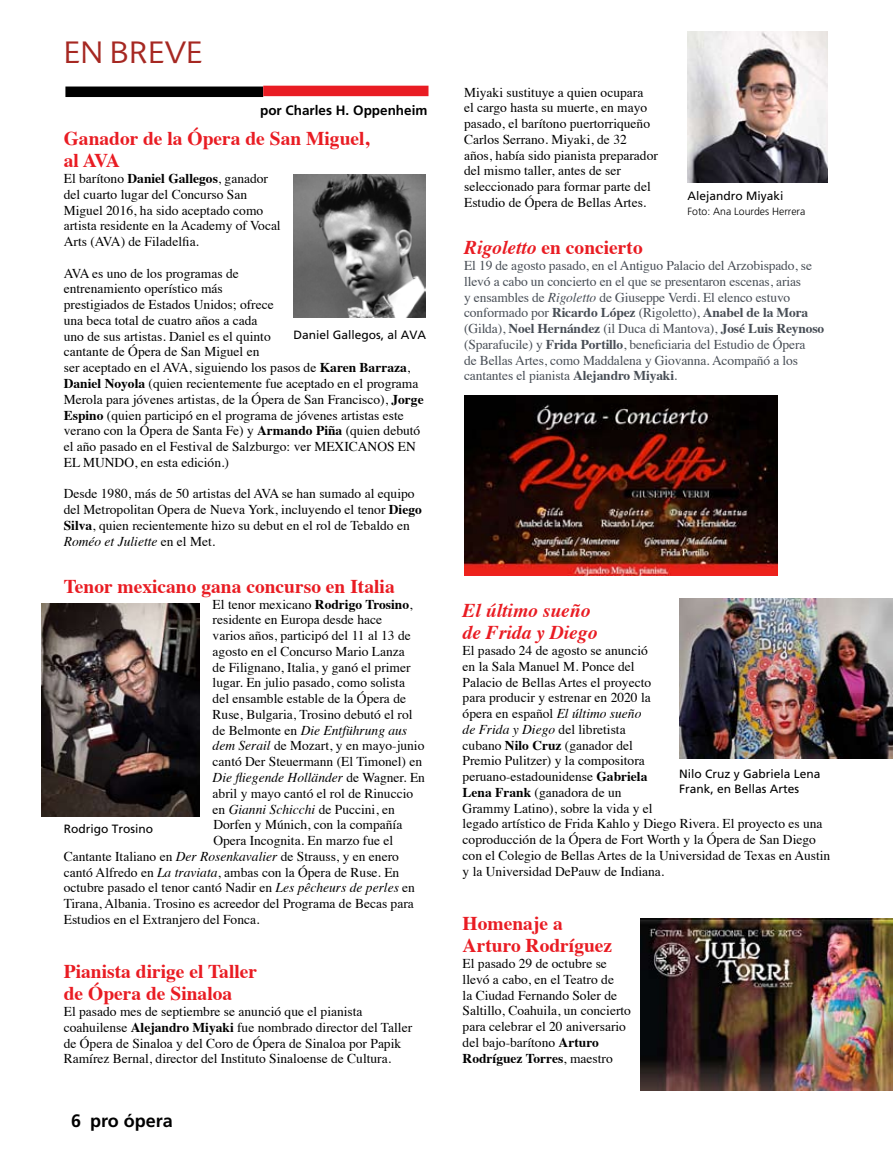
<style>
.page{position:relative;width:893px;height:1170px;background:#fff}
.page>*{position:absolute;margin:0;border:0;box-sizing:border-box;transform-origin:0 0}
.t1{font:300 30px "Advert";color:#a62822}
.t2{font:700 19.5px/22.5px "Times";color:#e91c23}
.t3{font:italic 700 19.5px/22.5px "Times";color:#e91c23}
.t4{font:700 18px "Frutiger";color:#000}
.t5{font:13.5px/15.8px "Times";color:#000}
.t6{font:13.5px/15.8px "Times";letter-spacing:-.01em;color:#484e56}
.t7{font:italic 13.5px "Times";color:#000}
.t8{font:700 13.5px "Frutiger";color:#000}
.t9{font:12px/15.8px "Frutiger";color:#000}
.t10{font:300 10.5px "Frutiger";color:#000}
.s1{font-weight:700}
.s2{font-style:italic}
.s3{font-style:normal}
</style>
<div class="page">
<img style="left:41px;top:603px;width:159px;height:213px">
<img style="left:294px;top:174px;width:131px;height:143px">
<div style="left:65px;top:86px;width:198px;height:11px;background:#000"></div>
<div style="left:263px;top:86px;width:165px;height:10px;background:#e91c23"></div>
<img style="left:687px;top:32px;width:141px;height:151px">
<img style="left:464px;top:395px;width:313px;height:180px">
<img style="left:679px;top:598px;width:213px;height:160px">
<img style="left:641px;top:918px;width:252px;height:171px">
<h1 class="t1" style="left:64px;top:35px;width:140px">EN BREVE</h1>
<p class="t8" style="left:260px;top:102px;width:169px">por Charles H. Oppenheim</p>
<h2 class="t2" style="left:64px;top:125px;width:307px">Ganador de la Ópera de San Miguel, al AVA</h2>
<p class="t5" style="left:64px;top:169px;width:218px">El barítono <span class="s1">Daniel Gallegos</span>, ganador del cuarto lugar del Concurso San Miguel 2016, ha sido aceptado como artista residente en la Academy of Vocal Arts (AVA) de Filadelfia.</p>
<p class="t5" style="left:64px;top:264px;width:361px">AVA es uno de los programas de<br>entrenamiento operístico más<br>prestigiados de Estados Unidos; ofrece<br>una beca total de cuatro años a cada<br>uno de sus artistas. Daniel es el quinto<br>cantante de Ópera de San Miguel en<br>ser aceptado en el AVA, siguiendo los pasos de <span class="s1">Karen Barraza</span>, <span class="s1">Daniel Noyola</span> (quien recientemente fue aceptado en el programa Merola para jóvenes artistas, de la Ópera de San Francisco), <span class="s1">Jorge Espino</span> (quien participó en el programa de jóvenes artistas este verano con la Ópera de Santa Fe) y <span class="s1">Armando Piña</span> (quien debutó el año pasado en el Festival de Salzburgo: ver MEXICANOS EN EL MUNDO, en esta edición.)</p>
<p class="t5" style="left:64px;top:484px;width:360px">Desde 1980, más de 50 artistas del AVA se han sumado al equipo del Metropolitan Opera de Nueva York, incluyendo el tenor <span class="s1">Diego Silva</span>, quien recientemente hizo su debut en el rol de Tebaldo en <span class="s2">Roméo et Juliette</span> en el Met.</p>
<h2 class="t2" style="left:64px;top:573px;width:332px">Tenor mexicano gana concurso en Italia</h2>
<p class="t5" style="left:213px;top:595px;width:201px">El tenor mexicano <span class="s1">Rodrigo Trosino</span>,</p>
<p class="t5" style="left:213px;top:610px;width:171px">residente en Europa desde hace</p>
<p class="t5" style="left:213px;top:626px;width:200px">varios años, participó del 11 al 13 de</p>
<p class="t5" style="left:213px;top:642px;width:194px">agosto en el Concurso Mario Lanza</p>
<p class="t5" style="left:213px;top:658px;width:199px">de Filignano, Italia, y ganó el primer</p>
<p class="t5" style="left:213px;top:673px;width:194px">lugar. En julio pasado, como solista</p>
<p class="t5" style="left:213px;top:689px;width:195px">del ensamble estable de la Ópera de</p>
<p class="t5" style="left:213px;top:705px;width:201px">Ruse, Bulgaria, Trosino debutó el rol</p>
<p class="t7" style="left:213px;top:718px;width:196px"><span class="s3">de Belmonte en</span> Die Entführung aus</p>
<p class="t5" style="left:213px;top:736px;width:213px"><span class="s2">dem Serail</span> de Mozart, y en mayo-junio</p>
<p class="t5" style="left:213px;top:752px;width:211px">cantó Der Steuermann (El Timonel) en</p>
<p class="t7" style="left:213px;top:765px;width:214px">Die fliegende Holländer <span class="s3">de Wagner. En</span></p>
<p class="t5" style="left:213px;top:784px;width:202px">abril y mayo cantó el rol de Rinuccio</p>
<p class="t5" style="left:213px;top:799px;width:184px">en <span class="s2">Gianni Schicchi</span> de Puccini, en</p>
<p class="t5" style="left:213px;top:815px;width:190px">Dorfen y Múnich, con la compañía</p>
<p class="t5" style="left:213px;top:831px;width:181px">Opera Incognita. En marzo fue el</p>
<p class="t5" style="left:64px;top:847px;width:337px">Cantante Italiano en <span class="s2">Der Rosenkavalier</span> de Strauss, y en enero</p>
<p class="t5" style="left:64px;top:862px;width:337px">cantó Alfredo en <span class="s2">La traviata</span>, ambas con la Ópera de Ruse. En</p>
<p class="t5" style="left:64px;top:878px;width:353px">octubre pasado el tenor cantó Nadir en <span class="s2">Les pêcheurs de perles</span> en</p>
<p class="t5" style="left:64px;top:894px;width:352px">Tirana, Albania. Trosino es acreedor del Programa de Becas para</p>
<p class="t5" style="left:64px;top:910px;width:197px">Estudios en el Extranjero del Fonca.</p>
<h2 class="t2" style="left:64px;top:957px;width:195px">Pianista dirige el Taller de Ópera de Sinaloa</h2>
<p class="t5" style="left:64px;top:1002px;width:350px">El pasado mes de septiembre se anunció que el pianista coahuilense <span class="s1">Alejandro Miyaki</span> fue nombrado director del Taller de Ópera de Sinaloa y del Coro de Ópera de Sinaloa por Papik Ramírez Bernal, director del Instituto Sinaloense de Cultura.</p>
<p class="t9" style="left:294px;top:327px;width:134px">Daniel Gallegos, al AVA</p>
<p class="t9" style="left:64px;top:820px;width:91px">Rodrigo Trosino</p>
<h3 class="t4" style="left:90px;top:1109px;width:84px">pro ópera</h3>
<p class="t5" style="left:464px;top:83px;width:195px">Miyaki sustituye a quien ocupara<br>el cargo hasta su muerte, en mayo pasado, el barítono puertorriqueño Carlos Serrano. Miyaki, de 32 años, había sido pianista preparador del mismo taller, antes de ser seleccionado para formar parte del Estudio de Ópera de Bellas Artes.</p>
<h2 class="t2" style="left:464px;top:234px;width:180px"><span class="s2">Rigoletto</span> en concierto</h2>
<p class="t6" style="left:464px;top:256px;width:362px">El 19 de agosto pasado, en el Antiguo Palacio del Arzobispado, se llevó a cabo un concierto en el que se presentaron escenas, arias<br>y ensambles de <span class="s2">Rigoletto</span> de Giuseppe Verdi. El elenco estuvo conformado por <span class="s1">Ricardo López</span> (Rigoletto), <span class="s1">Anabel de la Mora </span>(Gilda), <span class="s1">Noel Hernández</span> (il Duca di Mantova), <span class="s1">José Luis Reynoso </span>(Sparafucile) y <span class="s1">Frida Portillo</span>, beneficiaria del Estudio de Ópera<br>de Bellas Artes, como Maddalena y Giovanna. Acompañó a los cantantes el pianista <span class="s1">Alejandro Miyaki</span>.</p>
<p class="t9" style="left:687px;top:188px;width:98px">Alejandro Miyaki</p>
<p class="t10" style="left:687px;top:205px;width:119px">Foto: Ana Lourdes Herrera</p>
<h2 class="t3" style="left:463px;top:597px;width:136px">El último sueño de Frida y Diego</h2>
<p class="t5" style="left:463px;top:641px;width:369px">El pasado 24 de agosto se anunció<br>en la Sala Manuel M. Ponce del<br>Palacio de Bellas Artes el proyecto<br>para producir y estrenar en 2020 la<br>ópera en español <span class="s2">El último sueño<br>de Frida y Diego</span> del libretista<br>cubano <span class="s1">Nilo Cruz</span> (ganador del<br>Premio Pulitzer) y la compositora<br>peruano-estadounidense <span class="s1">Gabriela<br>Lena Frank</span> (ganadora de un<br>Grammy Latino), sobre la vida y el<br>legado artístico de Frida Kahlo y Diego Rivera. El proyecto es una coproducción de la Ópera de Fort Worth y la Ópera de San Diego con el Colegio de Bellas Artes de la Universidad de Texas en Austin y la Universidad DePauw de Indiana.</p>
<h2 class="t2" style="left:463px;top:909px;width:151px">Homenaje a<br>Arturo Rodríguez</h2>
<p class="t5" style="left:463px;top:954px;width:170px">El pasado 29 de octubre se llevó a cabo, en el Teatro de<br>la Ciudad Fernando Soler de<br>Saltillo, Coahuila, un concierto para celebrar el 20 aniversario del bajo-barítono <span class="s1">Arturo<br>Rodríguez Torres</span>, maestro</p>
<p class="t9" style="left:679px;top:765px;width:143px">Nilo Cruz y Gabriela Lena<br>Frank, en Bellas Artes</p>
</div>
